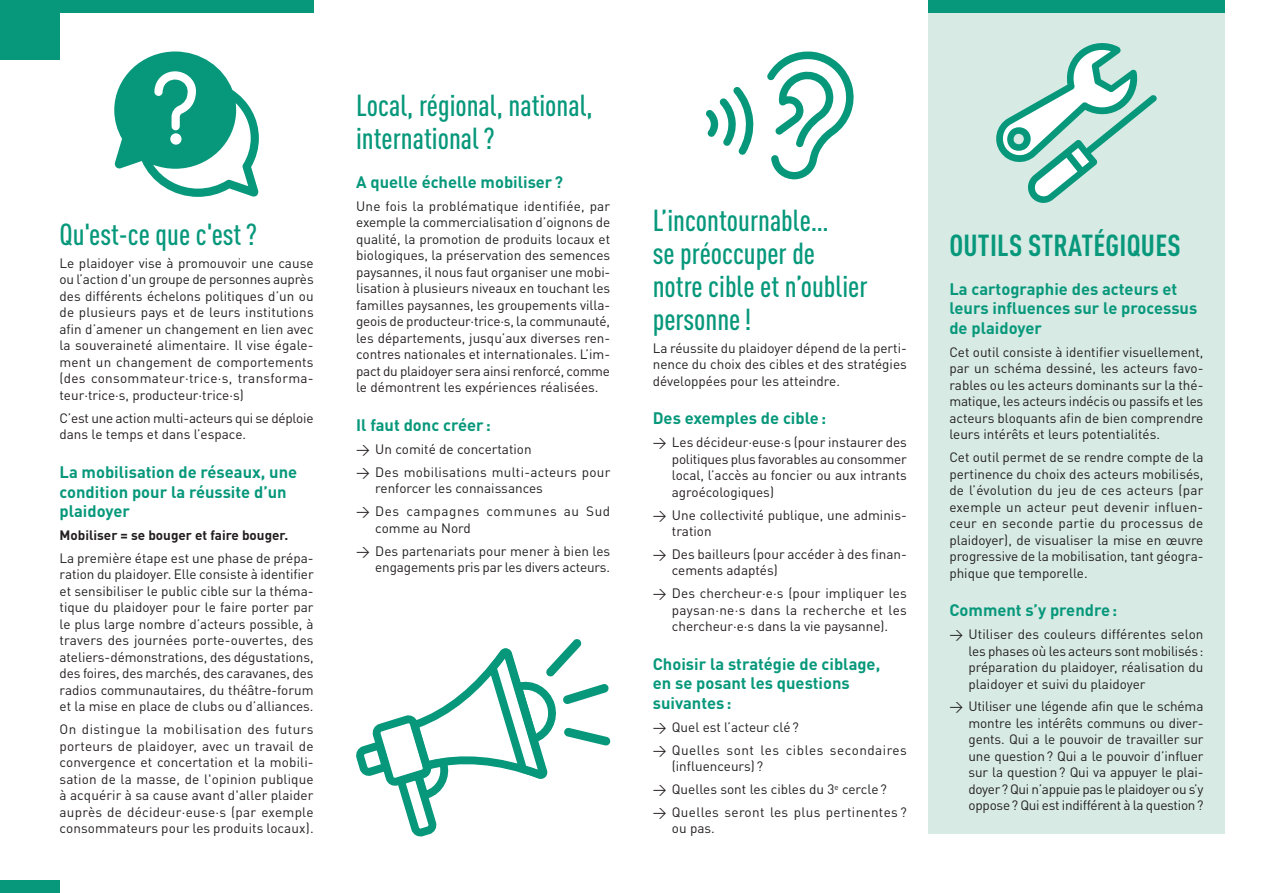
<style>
.page{position:relative;width:1263px;height:893px;background:#fff}
.page>*{position:absolute;margin:0;border:0;box-sizing:border-box;transform-origin:0 0}
.t1{font:500 condensed 30px/33px "DINOT";color:#07987b}
.t2{font:700 condensed 30px "DINOT";letter-spacing:.01em;color:#07987b}
.t3{font:700 16.5px/19.5px "DINOT";color:#07987b}
.t4{font:13.5px/16.5px "DINOT";color:#231f20;text-align:justify}
.t5{font:13.5px/16.5px "DINOT";letter-spacing:.035em;color:#231f20}
.t6{font:13.5px/16.5px "DINOT";letter-spacing:.025em;color:#231f20}
.t7{font:13.5px/16.5px "DINOT";letter-spacing:.04em;color:#231f20}
.t8{font:700 13.5px "DINOT";color:#231f20}
</style>
<div class="page">
<div style="left:928px;top:0;width:297px;height:833px;background:#d7eae4"></div>
<div style="left:0;top:0;width:60px;height:60px;background:#07987b"></div>
<div style="left:0;top:0;width:314px;height:13px;background:#07987b"></div>
<div style="left:928px;top:0;width:297px;height:13px;background:#07987b"></div>
<svg style="left:356px;top:639px;width:255px;height:198px"></svg>
<svg style="left:767px;top:51px;width:87px;height:129px"></svg>
<svg style="left:706px;top:87px;width:48px;height:68px"></svg>
<svg style="left:996px;top:43px;width:161px;height:160px"></svg>
<svg style="left:114px;top:51px;width:145px;height:146px"></svg>
<div style="left:0;top:880px;width:60px;height:13px;background:#07987b"></div>
<h1 class="t1" style="left:60px;top:218px;width:199px">Qu'est-ce que c'est ?</h1>
<p class="t4" style="left:60px;top:255px;width:256px">Le plaidoyer vise à promouvoir une cause ou l’action d'un groupe de personnes auprès des différents échelons politiques d’un ou de plusieurs pays et de leurs institutions afin d’amener un changement en lien avec la souveraineté alimentaire. Il vise égale&shy;ment un changement de comportements (des consommateur·trice·s, transforma&shy;teur·trice·s, producteur·trice·s)</p>
<p class="t4" style="left:60px;top:409px;width:256px">C’est une action multi-acteurs qui se déploie dans le temps et dans l’espace.</p>
<p class="t3" style="left:60px;top:462px;width:239px">La mobilisation de réseaux, une condition pour la réussite d’un plaidoyer</p>
<p class="t8" style="left:60px;top:526px;width:230px">Mobiliser = se bouger et faire bouger.</p>
<p class="t4" style="left:60px;top:549px;width:256px">La première étape est une phase de prépa&shy;ration du plaidoyer. Elle consiste à identifier et sensibiliser le public cible sur la théma&shy;tique du plaidoyer pour le faire porter par le plus large nombre d’acteurs possible, à travers des journées porte-ouvertes, des ateliers-démonstrations, des dégustations, des foires, des marchés, des caravanes, des radios communautaires, du théâtre-forum et la mise en place de clubs ou d’alliances.</p>
<p class="t4" style="left:60px;top:721px;width:256px">On distingue la mobilisation des futurs porteurs de plaidoyer, avec un travail de convergence et concertation et la mobili&shy;sation de la masse, de l'opinion publique à acquérir à sa cause avant d'aller plaider auprès de décideur·euse·s (par exemple consommateurs pour les produits locaux).</p>
<h1 class="t1" style="left:356px;top:89px;width:238px">Local, régional, national, international ?</h1>
<p class="t3" style="left:356px;top:172px;width:209px">A quelle échelle mobiliser?</p>
<p class="t4" style="left:356px;top:198px;width:256px">Une fois la problématique identifiée, par exemple la commercialisation d’oignons de qualité, la promotion de produits locaux et biologiques, la préservation des semences paysannes, il nous faut organiser une mobi&shy;lisation à plusieurs niveaux en touchant les familles paysannes, les groupements villa&shy;geois de producteur·trice·s, la communauté, les départements, jusqu’aux diverses ren&shy;contres nationales et internationales. L’im&shy;pact du plaidoyer sera ainsi renforcé, comme le démontrent les expériences réalisées.</p>
<p class="t3" style="left:356px;top:415px;width:136px">Il faut donc créer :</p>
<p class="t4" style="left:356px;top:441px;width:177px">→ Un comité de concertation</p>
<p class="t4" style="left:375px;top:464px;width:237px;text-indent:-19px">→ Des mobilisations multi-acteurs pour renforcer les connaissances</p>
<p class="t7" style="left:375px;top:503px;width:236px;text-indent:-19px">→ Des campagnes communes au Sud comme au Nord</p>
<p class="t4" style="left:356px;top:542px;width:256px;text-align:right">→ Des partenariats pour mener à bien les engagements pris par les divers acteurs.</p>
<h1 class="t1" style="left:653px;top:203px;width:216px">L’incontournable…<br>se préoccuper de notre cible et n’oublier personne!</h1>
<p class="t4" style="left:653px;top:339px;width:256px">La réussite du plaidoyer dépend de la perti&shy;nence du choix des cibles et des stratégies développées pour les atteindre.</p>
<p class="t3" style="left:653px;top:408px;width:175px">Des exemples de cible:</p>
<p class="t4" style="left:672px;top:434px;width:236px;text-indent:-19px">→ Les décideur·euse·s (pour instaurer des politiques plus favorables au consommer local, l’accès au foncier ou aux intrants agroécologiques)</p>
<p class="t4" style="left:672px;top:506px;width:236px;text-indent:-19px">→ Une collectivité publique, une adminis&shy;tration</p>
<p class="t4" style="left:672px;top:546px;width:236px;text-indent:-19px">→ Des bailleurs (pour accéder à des finan&shy;cements adaptés)</p>
<p class="t4" style="left:672px;top:585px;width:236px;text-indent:-19px">→ Des chercheur·e·s (pour impliquer les paysan·ne·s dans la recherche et les chercheur·e·s dans la vie paysanne).</p>
<p class="t3" style="left:653px;top:654px;width:229px">Choisir la stratégie de ciblage, en se posant les questions suivantes:</p>
<p class="t4" style="left:653px;top:718px;width:148px">→ Quel est l’acteur clé?</p>
<p class="t5" style="left:672px;top:741px;width:236px;text-indent:-19px">→ Quelles sont les cibles secondaires (influenceurs) ?</p>
<p class="t4" style="left:653px;top:781px;width:236px">→ Quelles sont les cibles du 3<sup>e</sup> cercle?</p>
<p class="t6" style="left:672px;top:804px;width:236px;text-indent:-19px">→ Quelles seront les plus pertinentes ? ou pas.</p>
<h1 class="t2" style="left:949px;top:227px;width:233px">OUTILS STRATÉGIQUES</h1>
<p class="t3" style="left:949px;top:279px;width:249px">La cartographie des acteurs et leurs influences sur le processus de plaidoyer</p>
<p class="t4" style="left:949px;top:343px;width:256px">Cet outil consiste à identifier visuellement, par un schéma dessiné, les acteurs favo&shy;rables ou les acteurs dominants sur la thé&shy;matique, les acteurs indécis ou passifs et les acteurs bloquants afin de bien comprendre leurs intérêts et leurs potentialités.</p>
<p class="t4" style="left:949px;top:449px;width:256px">Cet outil permet de se rendre compte de la pertinence du choix des acteurs mobilisés, de l’évolution du jeu de ces acteurs (par exemple un acteur peut devenir influen&shy;ceur en seconde partie du processus de plaidoyer), de visualiser la mise en œuvre progressive de la mobilisation, tant géogra&shy;phique que temporelle.</p>
<p class="t3" style="left:949px;top:600px;width:169px">Comment s’y prendre:</p>
<p class="t4" style="left:968px;top:626px;width:237px;text-indent:-19px">→ Utiliser des couleurs différentes selon les phases où les acteurs sont mobilisés: préparation du plaidoyer, réalisation du plaidoyer et suivi du plaidoyer</p>
<p class="t4" style="left:968px;top:698px;width:237px;text-indent:-19px">→ Utiliser une légende afin que le schéma montre les intérêts communs ou diver&shy;gents. Qui a le pouvoir de travailler sur une question? Qui a le pouvoir d’influer sur la question? Qui va appuyer le plai&shy;doyer? Qui n’appuie pas le plaidoyer ou s’y oppose? Qui est indifférent à la question?</p>
</div>
